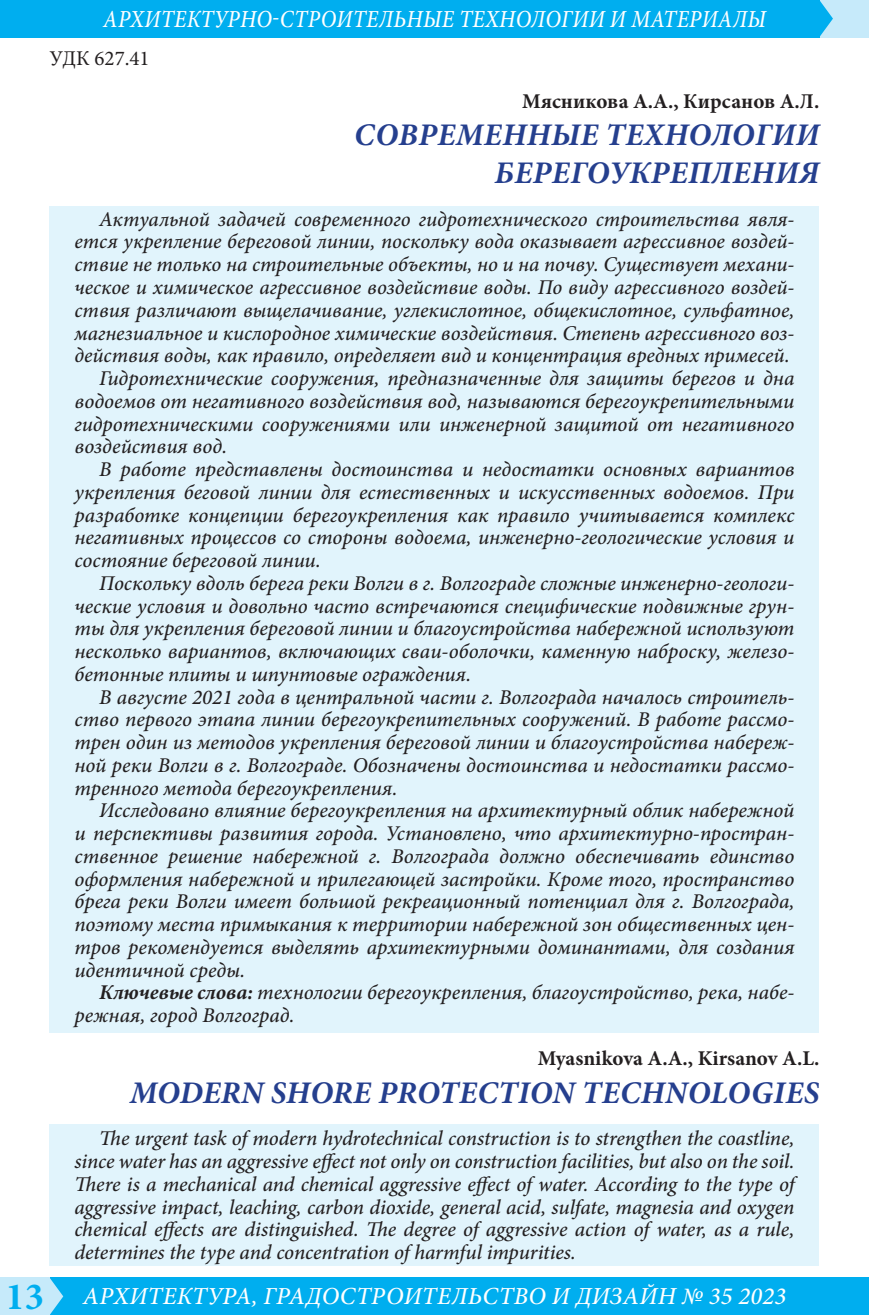
<style>
.page{position:relative;width:869px;height:1315px;background:#fff}
.page>*{position:absolute;margin:0;border:0;box-sizing:border-box;transform-origin:0 0}
.Заголовок{font:italic 700 31.5px/37.8px "Minion Pro";letter-spacing:.01em;color:#253f8e;text-align:right}
.Номер_страницы{font:italic 500 24.5px "Minion Pro";letter-spacing:.01em;color:#fff}
.Номер_страницы-2{font:italic 500 24.5px "Minion Pro";letter-spacing:.01em;color:#fff;scale:.89 1}
.Аннотация{font:italic 500 21px/22.8px "Minion Pro";color:#231f20;text-align:justify}
.Автор{font:700 21px "Minion Pro";color:#231f20}
.УДК-ББК{font:21px "Minion Pro";color:#231f20}
.s1{font-weight:700}
.s2{font-weight:700;font-style:normal;font-size:38.5px;color:#00aeef}
</style>
<div class="page">
<div style="left:46px;top:1277px;width:822px;height:38px;background:#00aeef"></div>
<div style="left:819px;top:0;width:49px;height:37px;background:#c6eafa"></div>
<div style="left:0;top:1277px;width:50px;height:38px;background:#c6eafa"></div>
<div style="left:0;top:0;width:819px;height:37px;background:#00aeef"></div>
<svg style="left:50px;top:1278px;width:13px;height:37px"></svg>
<svg style="left:819px;top:0;width:13px;height:37px"></svg>
<div style="left:50px;top:1124px;width:769px;height:141px;background:#e1f4fc"></div>
<div style="left:50px;top:206px;width:769px;height:826px;background:#e1f4fc"></div>
<p class="Номер_страницы-2" style="left:103px;top:2px;width:746px">АРХИТЕКТУРНО-СТРОИТЕЛЬНЫЕ ТЕХНОЛОГИИ И МАТЕРИАЛЫ</p>
<p class="УДК-ББК" style="left:50px;top:44px;width:101px">УДК 627.41</p>
<p class="Автор" style="left:522px;top:86px;width:298px">Мясникова А.А., Кирсанов А.Л.</p>
<p class="Заголовок" style="left:354px;top:116px;width:466px">СОВРЕМЕННЫЕ ТЕХНОЛОГИИ<br>БЕРЕГОУКРЕПЛЕНИЯ</p>
<p class="Аннотация" style="left:74px;top:207px;width:721px;text-indent:25px">Актуальной задачей современного гидротехнического строительства явля&shy;ется укрепление береговой линии, поскольку вода оказывает агрессивное воздей&shy;ствие не только на строительные объекты, но и на почву. Существует механи&shy;ческое и химическое агрессивное воздействие воды. По виду агрессивного воздей&shy;ствия различают выщелачивание, углекислотное, общекислотное, сульфатное, магнезиальное и кислородное химические воздействия. Степень агрессивного воз&shy;действия воды, как правило, определяет вид и концентрация вредных примесей.</p>
<p class="Аннотация" style="left:74px;top:367px;width:721px;text-indent:25px">Гидротехнические сооружения, предназначенные для защиты берегов и дна водоемов от негативного воздействия вод, называются берегоукрепительными гидротехническими сооружениями или инженерной защитой от негативного воздействия вод.</p>
<p class="Аннотация" style="left:74px;top:458px;width:721px;text-indent:25px">В работе представлены достоинства и недостатки основных вариантов укрепления беговой линии для естественных и искусственных водоемов. При разработке концепции берегоукрепления как правило учитывается комплекс негативных процессов со стороны водоема, инженерно-геологические условия и состояние береговой линии.</p>
<p class="Аннотация" style="left:74px;top:571px;width:721px;text-indent:25px">Поскольку вдоль берега реки Волги в г. Волгограде сложные инженерно-геологи&shy;ческие условия и довольно часто встречаются специфические подвижные грун&shy;ты для укрепления береговой линии и благоустройства набережной используют несколько вариантов, включающих сваи-оболочки, каменную наброску, железо&shy;бетонные плиты и шпунтовые ограждения.</p>
<p class="Аннотация" style="left:74px;top:685px;width:721px;text-indent:25px">В августе 2021 года в центральной части г. Волгограда началось строитель&shy;ство первого этапа линии берегоукрепительных сооружений. В работе рассмо&shy;трен один из методов укрепления береговой линии и благоустройства набереж&shy;ной реки Волги в г. Волгограде. Обозначены достоинства и недостатки рассмо&shy;тренного метода берегоукрепления.</p>
<p class="Аннотация" style="left:74px;top:799px;width:721px;text-indent:25px">Исследовано влияние берегоукрепления на архитектурный облик набережной и перспективы развития города. Установлено, что архитектурно-простран&shy;ственное решение набережной г. Волгограда должно обеспечивать единство оформления набережной и прилегающей застройки. Кроме того, пространство брега реки Волги имеет большой рекреационный потенциал для г. Волгограда, поэтому места примыкания к территории набережной зон общественных цен&shy;тров рекомендуется выделять архитектурными доминантами, для создания идентичной среды.</p>
<p class="Аннотация" style="left:74px;top:981px;width:721px;text-indent:25px"><span class="s1">Ключевые слова:</span> технологии берегоукрепления, благоустройство, река, набе&shy;режная, город Волгоград.</p>
<p class="Автор" style="left:537px;top:1043px;width:283px">Myasnikova A.A., Kirsanov A.L.</p>
<p class="Заголовок" style="left:130px;top:1073px;width:690px">MODERN SHORE PROTECTION TECHNOLOGIES</p>
<p class="Аннотация" style="left:74px;top:1127px;width:721px;text-indent:25px">The urgent task of modern hydrotechnical construction is to strengthen the coastline, since water has an aggressive effect not only on construction facilities, but also on the soil.<br>There is a mechanical and chemical aggressive effect of water. According to the type of aggressive impact, leaching, carbon dioxide, general acid, sulfate, magnesia and oxygen chemical effects are distinguished. The degree of aggressive action of water, as a rule, determines the type and concentration of harmful impurities.</p>
<p class="Номер_страницы" style="left:6px;top:1279px;width:781px"><span class="s2">13</span> АРХИТЕКТУРА, ГРАДОСТРОИТЕЛЬСТВО И ДИЗАЙН № 35 2023</p>
</div>
